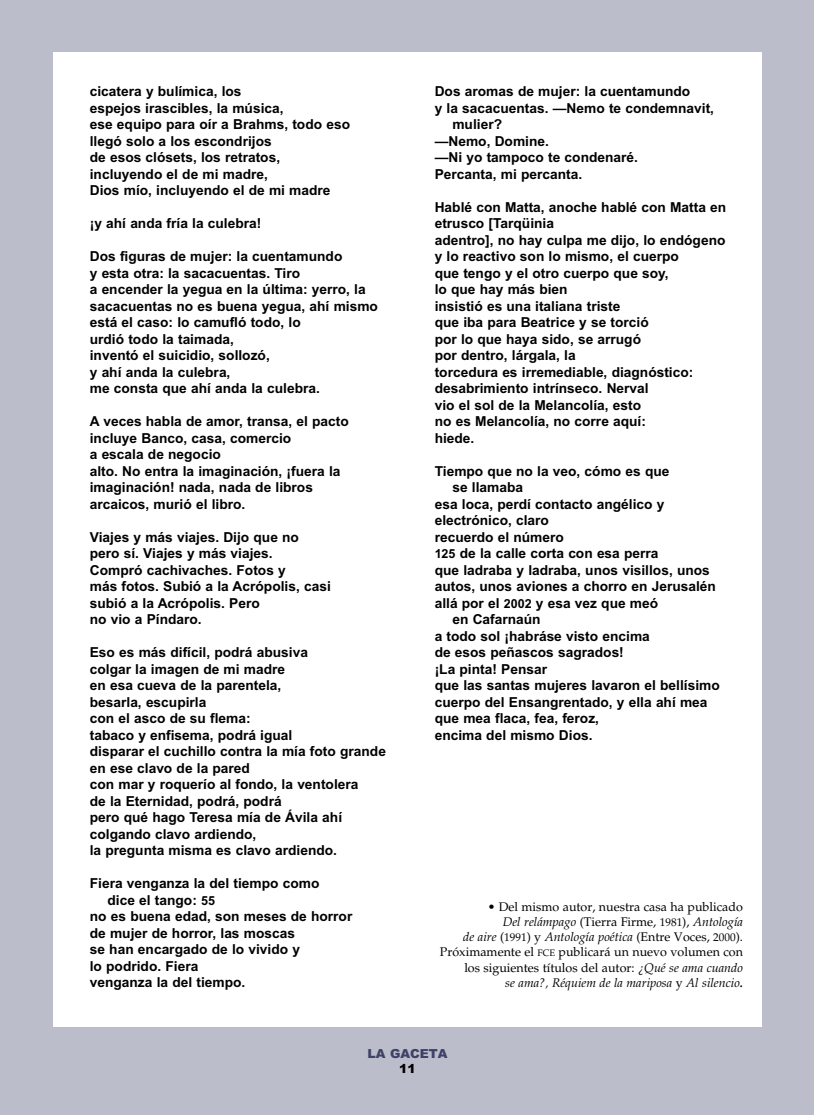
<style>
.page{position:relative;width:814px;height:1115px;background:#bcbdca}
.page>*{position:absolute;margin:0;border:0;box-sizing:border-box;transform-origin:0 0}
.t1{font:700 13.75px/16.5px "Arial";color:#000}
.t2{font:12.5px/15.1px "Palatino";color:#000;text-align:right}
.t3{font:900 12.5px "Arial";color:#3f4267}
.t4{font:900 12.5px "Arial";color:#000}
.s1{font-size:12.5px}
.s2{font-style:italic}
.s3{font-size:11.25px}
.s4{font-size:9.38px}
.s5{font-weight:700;font-style:italic}
</style>
<div class="page">
<div style="left:53px;top:52px;width:709px;height:974px;background:#fff"></div>
<p class="t1" style="left:90px;top:84px;width:262px">cicatera y bulímica, los<br>espejos irascibles, la música,<br>ese equipo para oír a Brahms, todo eso llegó solo a los escondrijos<br>de esos clósets, los retratos, incluyendo el de mi madre,<br>Dios mío, incluyendo el de mi madre</p>
<p class="t1" style="left:90px;top:216px;width:173px">¡y ahí anda fría la culebra!</p>
<p class="t1" style="left:90px;top:249px;width:290px">Dos figuras de mujer: la cuentamundo<br>y esta otra: la sacacuentas. Tiro<br>a encender la yegua en la última: yerro, la sacacuentas no es buena yegua, ahí mismo está el caso: lo camufló todo, lo<br>urdió todo la taimada,<br>inventó el suicidio, sollozó,<br>y ahí anda la culebra,<br>me consta que ahí anda la culebra.</p>
<p class="t1" style="left:90px;top:414px;width:260px">A veces habla de amor, transa, el pacto incluye Banco, casa, comercio<br>a escala de negocio<br>alto. No entra la imaginación, ¡fuera la imaginación! nada, nada de libros arcaicos, murió el libro.</p>
<p class="t1" style="left:90px;top:530px;width:242px">Viajes y más viajes. Dijo que no pero sí. Viajes y más viajes.<br>Compró cachivaches. Fotos y<br>más fotos. Subió a la Acrópolis, casi subió a la Acrópolis. Pero<br>no vio a Píndaro.</p>
<p class="t1" style="left:90px;top:645px;width:298px">Eso es más difícil, podrá abusiva<br>colgar la imagen de mi madre<br>en esa cueva de la parentela,<br>besarla, escupirla<br>con el asco de su flema:<br>tabaco y enfisema, podrá igual<br>disparar el cuchillo contra la mía foto grande en ese clavo de la pared<br>con mar y roquerío al fondo, la ventolera<br>de la Eternidad, podrá, podrá<br>pero qué hago Teresa mía de Ávila ahí colgando clavo ardiendo,<br>la pregunta misma es clavo ardiendo.</p>
<p class="t1" style="left:90px;top:876px;width:231px">Fiera venganza la del tiempo como</p>
<p class="t1" style="left:108px;top:893px;width:109px">dice el tango: <span class="s1">55</span></p>
<p class="t1" style="left:90px;top:909px;width:264px">no es buena edad, son meses de horror</p>
<p class="t1" style="left:90px;top:926px;width:207px">de mujer de horror, las moscas</p>
<p class="t1" style="left:90px;top:942px;width:212px">se han encargado de lo vivido y</p>
<p class="t1" style="left:90px;top:959px;width:110px">lo podrido. Fiera</p>
<p class="t1" style="left:90px;top:975px;width:157px">venganza la del tiempo.</p>
<p class="t1" style="left:435px;top:84px;width:257px">Dos aromas de mujer: la cuentamundo</p>
<p class="t1" style="left:435px;top:101px;width:281px">y la sacacuentas. —Nemo te condemnavit,</p>
<p class="t1" style="left:452px;top:117px;width:51px">mulier?</p>
<p class="t1" style="left:435px;top:134px;width:116px">—Nemo, Domine.</p>
<p class="t1" style="left:435px;top:150px;width:205px">—Ni yo tampoco te condenaré.</p>
<p class="t1" style="left:435px;top:167px;width:149px">Percanta, mi percanta.</p>
<p class="t1" style="left:435px;top:200px;width:293px">Hablé con Matta, anoche hablé con Matta en etrusco [Tarqüinia<br>adentro], no hay culpa me dijo, lo endógeno y lo reactivo son lo mismo, el cuerpo<br>que tengo y el otro cuerpo que soy,<br>lo que hay más bien<br>insistió es una italiana triste<br>que iba para Beatrice y se torció<br>por lo que haya sido, se arrugó<br>por dentro, lárgala, la<br>torcedura es irremediable, diagnóstico: desabrimiento intrínseco. Nerval<br>vio el sol de la Melancolía, esto<br>no es Melancolía, no corre aquí:<br>hiede.</p>
<p class="t1" style="left:435px;top:464px;width:236px">Tiempo que no la veo, cómo es que</p>
<p class="t1" style="left:452px;top:480px;width:72px">se llamaba</p>
<p class="t1" style="left:435px;top:497px;width:231px">esa loca, perdí contacto angélico y</p>
<p class="t1" style="left:435px;top:513px;width:116px">electrónico, claro</p>
<p class="t1" style="left:435px;top:530px;width:131px">recuerdo el número</p>
<p class="t1" style="left:435px;top:546px;width:225px"><span class="s1">125</span> de la calle corta con esa perra</p>
<p class="t1" style="left:435px;top:563px;width:277px">que ladraba y ladraba, unos visillos, unos</p>
<p class="t1" style="left:435px;top:579px;width:283px">autos, unos aviones a chorro en Jerusalén</p>
<p class="t1" style="left:435px;top:596px;width:225px">allá por el <span class="s1">2002</span> y esa vez que meó</p>
<p class="t1" style="left:452px;top:612px;width:90px">en Cafarnaún</p>
<p class="t1" style="left:435px;top:629px;width:217px">a todo sol ¡habráse visto encima</p>
<p class="t1" style="left:435px;top:645px;width:191px">de esos peñascos sagrados!</p>
<p class="t1" style="left:435px;top:662px;width:114px">¡La pinta! Pensar</p>
<p class="t1" style="left:435px;top:678px;width:287px">que las santas mujeres lavaron el bellísimo</p>
<p class="t1" style="left:435px;top:695px;width:274px">cuerpo del Ensangrentado, y ella ahí mea</p>
<p class="t1" style="left:435px;top:711px;width:166px">que mea flaca, fea, feroz,</p>
<p class="t1" style="left:435px;top:728px;width:159px">encima del mismo Dios.</p>
<p class="t2" style="left:440px;top:901px;width:304px">• Del mismo autor, nuestra casa ha publicado<br><span class="s2">Del relámpago</span> (Tierra Firme, <span class="s3">1981</span>), <span class="s2">Antología<br>de aire</span> (<span class="s3">1991</span>) y <span class="s2">Antología poética</span> (Entre Voces, <span class="s3">2000</span>).<br>Próximamente el <span class="s4">FCE</span> publicará un nuevo volumen con los siguientes títulos del autor: <span class="s2">¿Qué se ama cuando<br>se ama?, Réquiem de la mariposa</span> y <span class="s2">Al silencio</span><span class="s5">.</span></p>
<p class="t3" style="left:367px;top:1049px;width:82px">LA GACETA</p>
<p class="t4" style="left:399px;top:1064px;width:18px">11</p>
</div>
